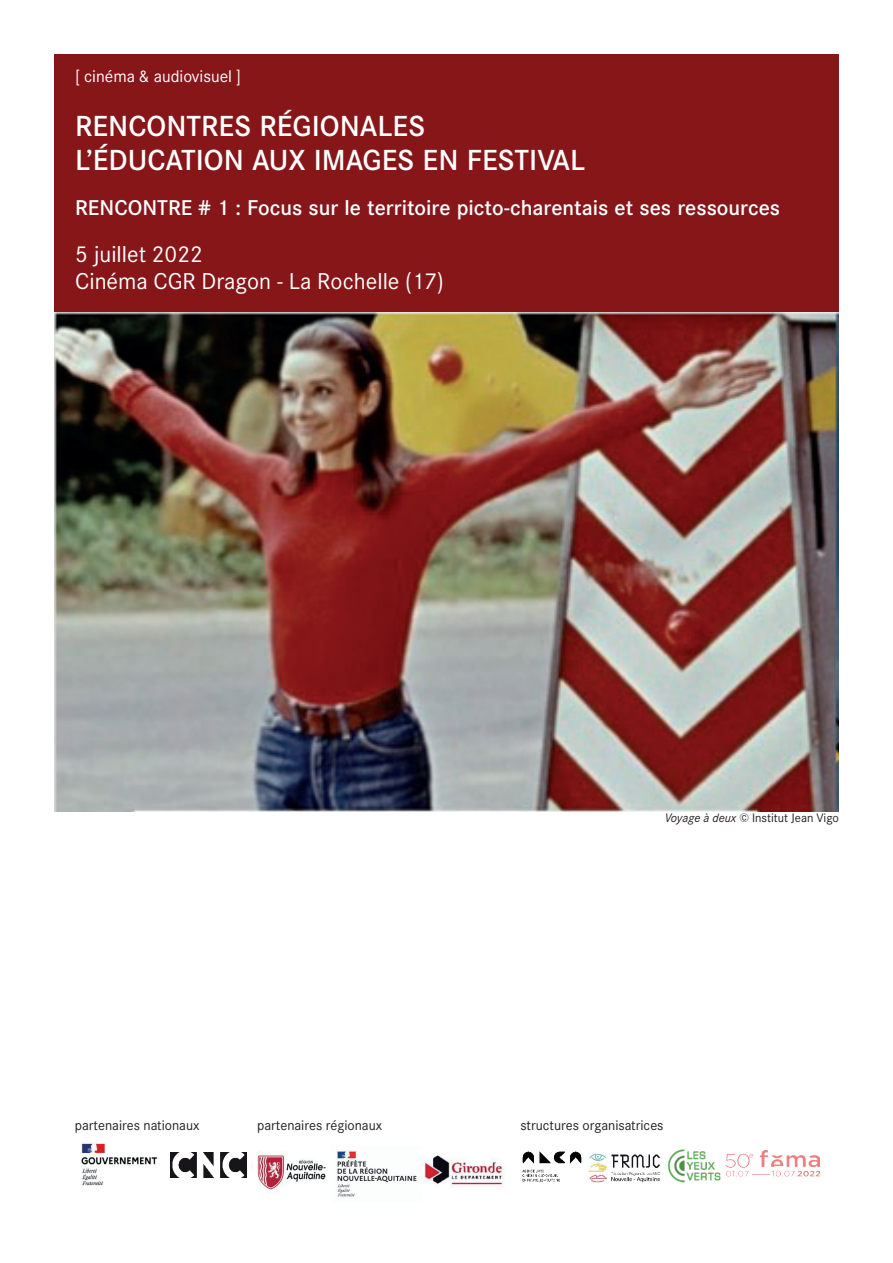
<style>
.page{position:relative;width:893px;height:1263px;background:#fff}
.page>*{position:absolute;margin:0;border:0;box-sizing:border-box;transform-origin:0 0}
.t1{font:500 28.5px/34.2px "Corporate S";color:#fff}
.t2{font:22.5px/27px "Corporate S";color:#fff}
.t3{font:500 21px "Corporate S";color:#fff}
.t4{font:16.5px "Corporate S";color:#fff}
.t5{font:13.5px "Corporate S";color:#231f20}
.t6{font:12px "Corporate S";color:#231f20}
.s1{font-style:italic}
</style>
<div class="page">
<div style="left:54px;top:54px;width:785px;height:259px;background:#871619"></div>
<img style="left:337px;top:1150px;width:84px;height:47px">
<img style="left:422px;top:1155px;width:83px;height:32px">
<img style="left:257px;top:1153px;width:69px;height:40px">
<img style="left:81px;top:1142px;width:77px;height:44px">
<img style="left:170px;top:1153px;width:77px;height:24px">
<img style="left:588px;top:1153px;width:72px;height:30px">
<img style="left:522px;top:1151px;width:60px;height:31px">
<img style="left:669px;top:1149px;width:52px;height:34px">
<img style="left:725px;top:1150px;width:94px;height:27px">
<img style="left:54px;top:313px;width:785px;height:498px">
<p class="t4" style="left:75px;top:66px;width:167px">[ cinéma &amp; audiovisuel ]</p>
<h1 class="t1" style="left:75px;top:109px;width:512px">RENCONTRES RÉGIONALES<br>L’ÉDUCATION AUX IMAGES EN FESTIVAL</h1>
<h3 class="t3" style="left:75px;top:195px;width:707px">RENCONTRE # 1 : Focus sur le territoire picto-charentais et ses ressources</h3>
<h2 class="t2" style="left:75px;top:241px;width:370px">5 juillet 2022<br>Cinéma CGR Dragon - La Rochelle (17)</h2>
<p class="t6" style="left:665px;top:811px;width:176px"><span class="s1">Voyage à deux</span> © Institut Jean Vigo</p>
<p class="t5" style="left:75px;top:1117px;width:126px">partenaires nationaux</p>
<p class="t5" style="left:257px;top:1117px;width:127px">partenaires régionaux</p>
<p class="t5" style="left:520px;top:1117px;width:145px">structures organisatrices</p>
</div>
